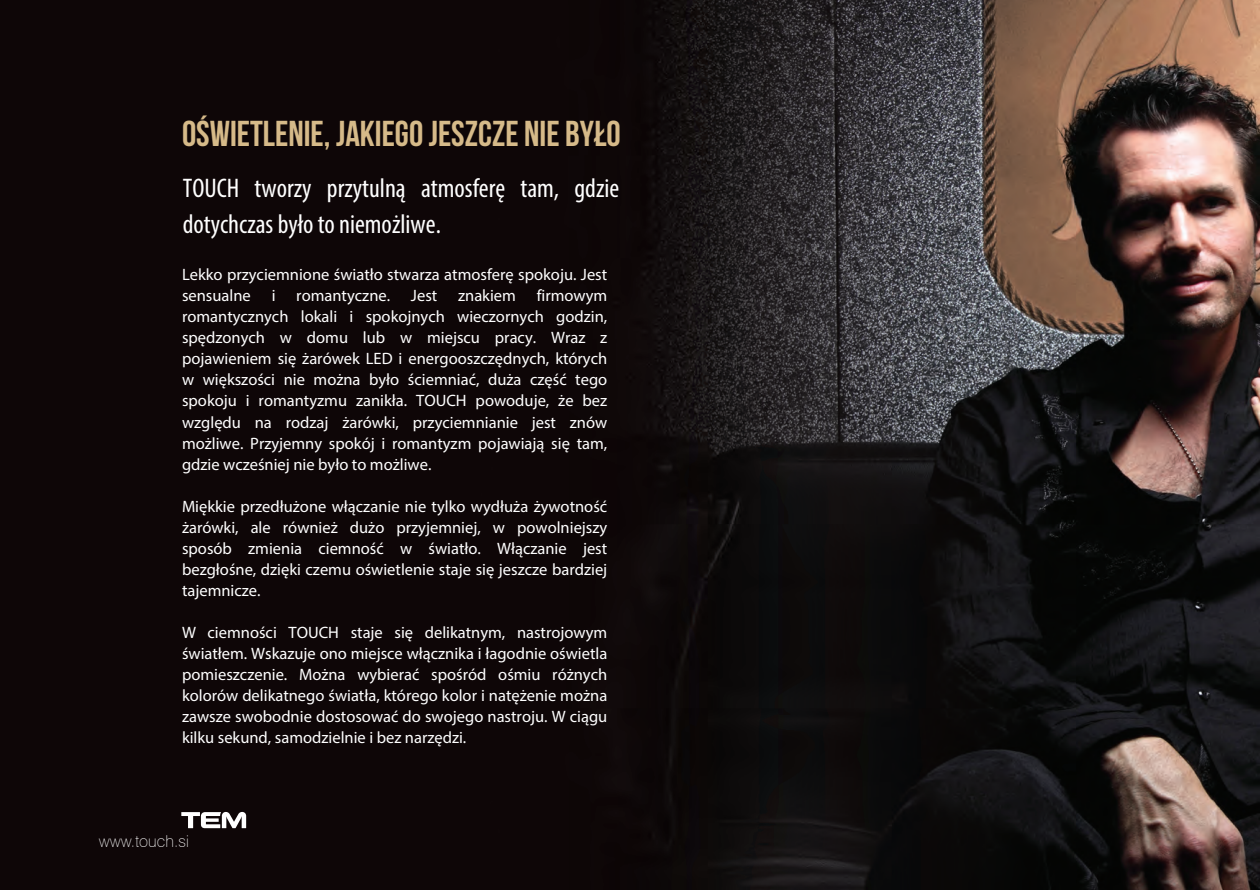
<style>
.page{position:relative;width:1260px;height:890px;background:#fff}
.page>*{position:absolute;margin:0;border:0;box-sizing:border-box;transform-origin:0 0}
.t1{font:36px "Bebas Neue";color:#d6ba89}
.t2{font:condensed 27px/36px "Myriad Pro";color:#fff}
.t3{font:16.5px/21px "Myriad Pro";color:#fff;text-align:justify}
.t4{font:100 16.5px "Swiss 721 BT";color:#fff}
</style>
<div class="page">
<img style="left:0;top:0;width:1260px;height:890px">
<svg style="left:181px;top:810px;width:65px;height:18px"></svg>
<h1 class="t1" style="left:182px;top:114px;width:440px">OŚWIETLENIE, JAKIEGO JESZCZE NIE BYŁO</h1>
<h2 class="t2" style="left:183px;top:170px;width:438px">TOUCH tworzy przytulną atmosferę tam, gdzie dotychczas było to niemożliwe.</h2>
<p class="t3" style="left:182px;top:264px;width:427px">Lekko przyciemnione światło stwarza atmosferę spokoju. Jest sensualne</p>
<p class="t3" style="left:182px;top:285px;width:427px;text-indent:355px">firmowym romantycznych lokali i spokojnych wieczornych godzin, spędzonych w domu lub w miejscu pracy. Wraz z pojawieniem się żarówek LED i energooszczędnych, których w większości nie można było ściemniać, duża część tego spokoju i romantyzmu zanikła. TOUCH powoduje, że bez względu na rodzaj żarówki, przyciemnianie jest znów możliwe. Przyjemny spokój i romantyzm pojawiają się tam, gdzie wcześniej nie było to możliwe.</p>
<p class="t3" style="left:182px;top:495px;width:427px">Miękkie przedłużone włączanie nie tylko wydłuża żywotność żarówki, ale również dużo przyjemniej, w powolniejszy sposób zmienia ciemność w światło. Włączanie jest bezgłośne, dzięki czemu oświetlenie staje się jeszcze bardziej tajemnicze.</p>
<p class="t3" style="left:182px;top:621px;width:427px">W ciemności TOUCH staje się delikatnym, nastrojowym światłem. Wskazuje ono miejsce włącznika i łagodnie oświetla pomieszczenie. Można wybierać spośród ośmiu różnych kolorów delikatnego światła, którego kolor i natężenie można zawsze swobodnie dostosować do swojego nastroju. W ciągu kilku sekund, samodzielnie i bez narzędzi.</p>
<p class="t3" style="left:272px;top:285px;width:5px">i</p>
<p class="t3" style="left:296px;top:285px;width:95px">romantyczne.</p>
<p class="t3" style="left:411px;top:285px;width:28px">Jest</p>
<p class="t3" style="left:458px;top:285px;width:59px">znakiem</p>
<p class="t4" style="left:99px;top:831px;width:92px">www.touch.si</p>
</div>
